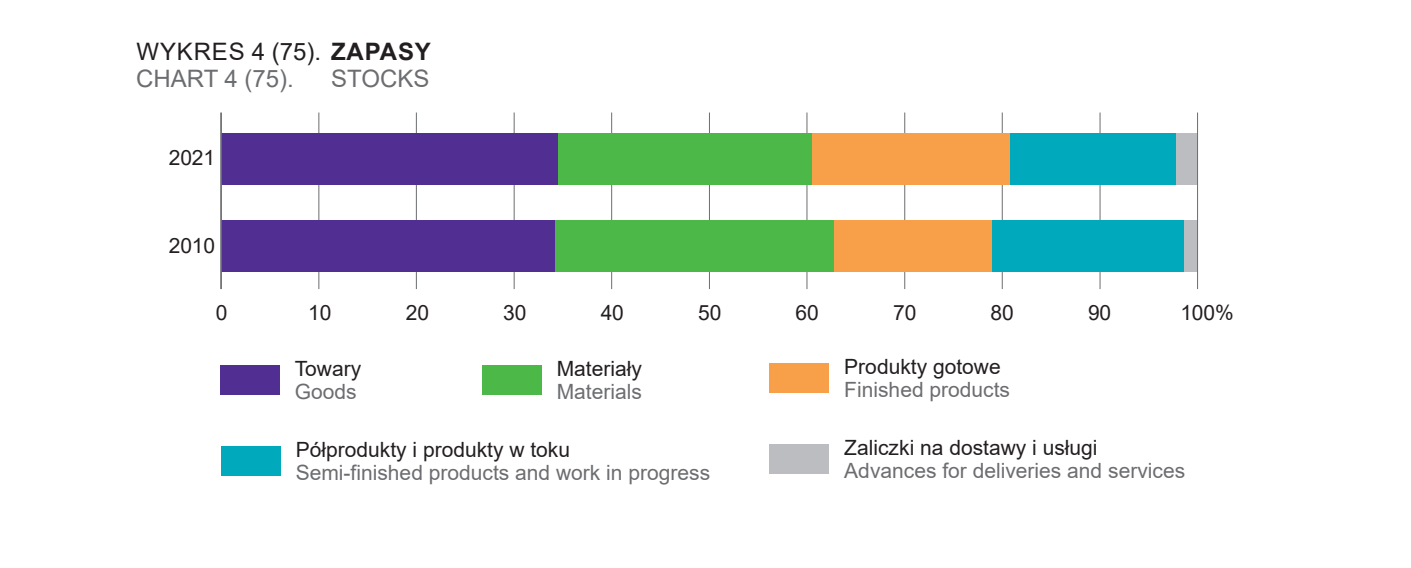
<style>
.page{position:relative;width:1411px;height:568px;background:#fff}
.page>*{position:absolute;margin:0;border:0;box-sizing:border-box;transform-origin:0 0}
.t1{font:24px/27px "Arial";color:#231f20}
.t2{font:24px "Arial";color:#6c6d70}
.t3{font:21px "Arial";color:#231f20}
.t4{font:21px "Arial";color:#6c6d70}
.s1{font-weight:700}
.s2{color:#6c6d70}
</style>
<div class="page">
<div style="left:482px;top:365px;width:59px;height:30px;background:#4cb848"></div>
<div style="left:769px;top:363px;width:60px;height:30px;background:#f89f49"></div>
<div style="left:769px;top:444px;width:60px;height:29px;background:#bcbdc0"></div>
<div style="left:221px;top:446px;width:60px;height:30px;background:#00aabc"></div>
<div style="left:220px;top:365px;width:59px;height:30px;background:#502e92"></div>
<hr style="left:318px;top:112px;width:1px;height:177px;background:#6c6d70">
<hr style="left:416px;top:112px;width:1px;height:177px;background:#6c6d70">
<hr style="left:513px;top:112px;width:2px;height:177px;background:#6c6d70">
<hr style="left:611px;top:112px;width:1px;height:177px;background:#6c6d70">
<hr style="left:709px;top:112px;width:1px;height:177px;background:#6c6d70">
<hr style="left:806px;top:112px;width:1px;height:177px;background:#6c6d70">
<hr style="left:904px;top:112px;width:1px;height:177px;background:#6c6d70">
<hr style="left:1001px;top:112px;width:1px;height:177px;background:#6c6d70">
<hr style="left:1099px;top:112px;width:1px;height:177px;background:#6c6d70">
<div style="left:554px;top:220px;width:280px;height:51px;background:#4cb848"></div>
<div style="left:557px;top:133px;width:254px;height:51px;background:#4cb848"></div>
<div style="left:991px;top:220px;width:193px;height:51px;background:#00aabc"></div>
<div style="left:1009px;top:133px;width:168px;height:51px;background:#00aabc"></div>
<div style="left:834px;top:220px;width:157px;height:51px;background:#f89f49"></div>
<div style="left:812px;top:133px;width:197px;height:51px;background:#f89f49"></div>
<div style="left:221px;top:220px;width:333px;height:51px;background:#502e92"></div>
<div style="left:221px;top:133px;width:336px;height:51px;background:#502e92"></div>
<div style="left:1184px;top:220px;width:13px;height:51px;background:#bcbdc0"></div>
<div style="left:1176px;top:133px;width:21px;height:51px;background:#bcbdc0"></div>
<hr style="left:1197px;top:112px;width:1px;height:177px;background:#6c6d70">
<hr style="left:220px;top:112px;width:2px;height:177px;background:#6c6d70">
<p class="t1" style="left:136px;top:38px;width:296px">WYKRES 4 (75). <span class="s1">ZAPASY<br></span><span class="s2">CHART 4 (75).</span></p>
<p class="t2" style="left:331px;top:62px;width:100px">STOCKS</p>
<p class="t3" style="left:169px;top:143px;width:48px">2021</p>
<p class="t3" style="left:169px;top:231px;width:48px">2010</p>
<p class="t3" style="left:216px;top:298px;width:13px">0</p>
<p class="t3" style="left:308px;top:298px;width:25px">10</p>
<p class="t3" style="left:406px;top:298px;width:25px">20</p>
<p class="t3" style="left:503px;top:298px;width:25px">30</p>
<p class="t3" style="left:601px;top:298px;width:25px">40</p>
<p class="t3" style="left:698px;top:298px;width:25px">50</p>
<p class="t3" style="left:795px;top:298px;width:25px">60</p>
<p class="t3" style="left:893px;top:298px;width:25px">70</p>
<p class="t3" style="left:990px;top:298px;width:25px">80</p>
<p class="t3" style="left:1088px;top:298px;width:25px">90</p>
<p class="t3" style="left:1180px;top:298px;width:55px">100%</p>
<p class="t3" style="left:295px;top:354px;width:68px">Towary</p>
<p class="t4" style="left:295px;top:377px;width:63px">Goods</p>
<p class="t3" style="left:557px;top:354px;width:87px">Materiały</p>
<p class="t4" style="left:557px;top:377px;width:87px">Materials</p>
<p class="t3" style="left:296px;top:435px;width:276px">Półprodukty i produkty w toku</p>
<p class="t4" style="left:296px;top:458px;width:416px">Semi-finished products and work in progress</p>
<p class="t3" style="left:844px;top:352px;width:158px">Produkty gotowe</p>
<p class="t4" style="left:844px;top:375px;width:167px">Finished products</p>
<p class="t3" style="left:844px;top:432px;width:255px">Zaliczki na dostawy i usługi</p>
<p class="t4" style="left:844px;top:456px;width:342px">Advances for deliveries and services</p>
</div>
